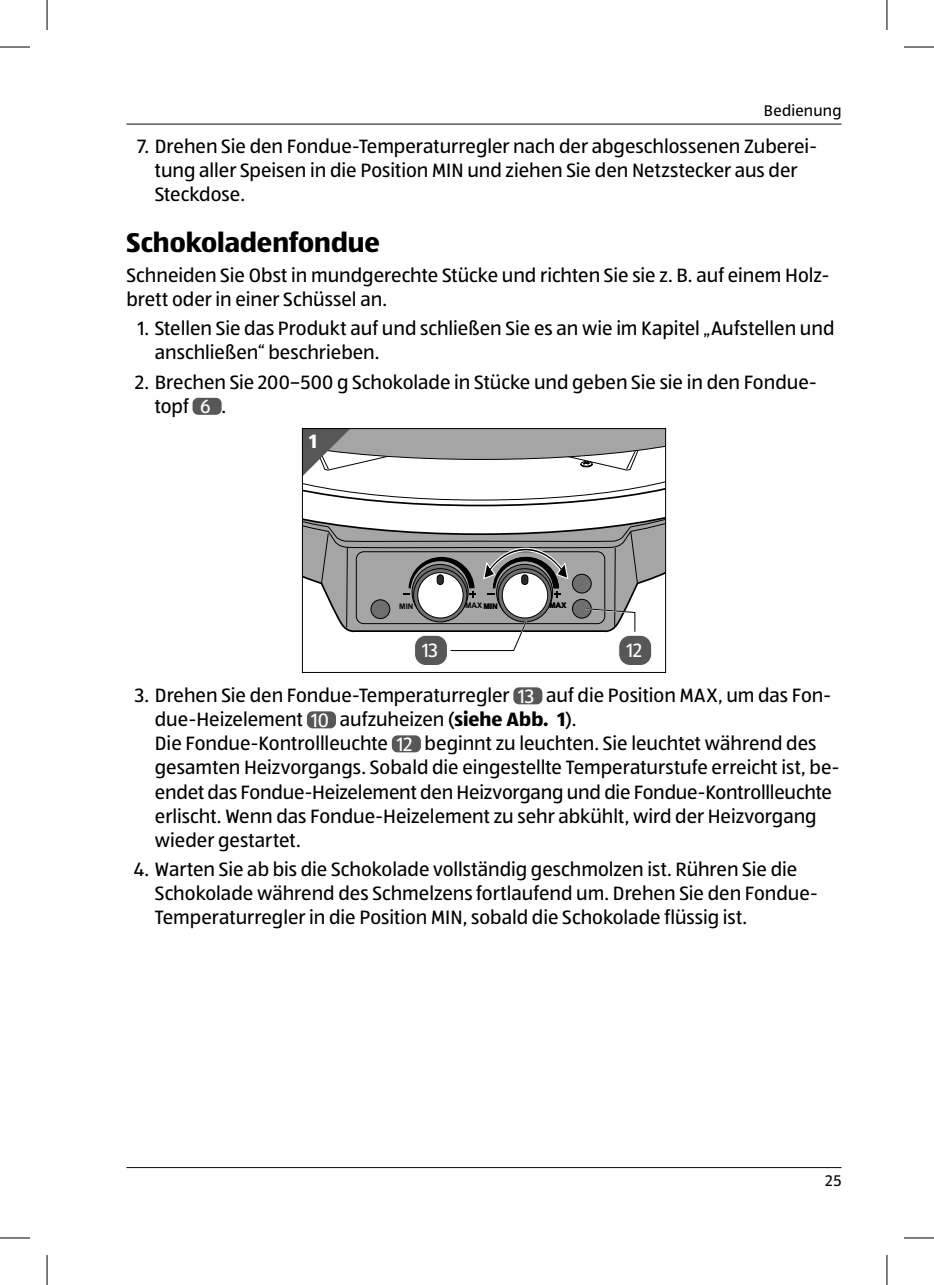
<style>
.page{position:relative;width:934px;height:1285px;background:#fff}
.page>*{position:absolute;margin:0;border:0;box-sizing:border-box;transform-origin:0 0}
.t1{font:700 28px "ALDISUEDOT";color:#000}
.t2{font:20px/24px "ALDISUEDOT";letter-spacing:-.005em;color:#000}
.t3{font:20px "ALDISUEDOT";color:#fff}
.t4{font:700 20px "ALDISUEDOT";color:#fff}
.t5{font:16px "ALDISUEDOT";letter-spacing:.015em;color:#000}
.t6{font:700 7.6px "Arial";color:#000}
.s1{color:#fff}
.s2{font-weight:700}
</style>
<div class="page">
<hr style="left:126px;top:124px;width:715px;height:1px;background:#090909">
<hr style="left:126px;top:1167px;width:715px;height:1px;background:#090909">
<div style="left:192px;top:398px;width:29px;height:17px;background:#575757;border-radius:6px"></div>
<div style="left:618px;top:635px;width:33px;height:30px;background:#575757;border-radius:11px"></div>
<div style="left:618px;top:635px;width:34px;height:31px;border:1px solid #fff;border-radius:11px"></div>
<div style="left:414px;top:635px;width:33px;height:30px;background:#575757;border-radius:11px"></div>
<div style="left:414px;top:635px;width:34px;height:31px;border:1px solid #fff;border-radius:11px"></div>
<svg style="left:302px;top:428px;width:363px;height:224px"></svg>
<div style="left:513px;top:687px;width:29px;height:17px;background:#575757;border-radius:6px"></div>
<div style="left:307px;top:711px;width:29px;height:17px;background:#575757;border-radius:6px"></div>
<div style="left:391px;top:735px;width:29px;height:17px;background:#575757;border-radius:6px"></div>
<hr style="left:0;top:47px;width:30px;height:1px;background:#000">
<hr style="left:903px;top:47px;width:30px;height:1px;background:#000">
<hr style="left:0;top:1237px;width:30px;height:1px;background:#000">
<hr style="left:903px;top:1237px;width:30px;height:1px;background:#000">
<hr style="left:47px;top:0;width:1px;height:30px;background:#000">
<hr style="left:47px;top:1255px;width:1px;height:30px;background:#000">
<hr style="left:886px;top:0;width:1px;height:30px;background:#000">
<hr style="left:886px;top:1255px;width:1px;height:30px;background:#000">
<p class="t5" style="left:763px;top:100px;width:79px">Bedienung</p>
<p class="t2" style="left:155px;top:134px;width:663px;text-indent:-17px">7. Drehen Sie den Fondue-Temperaturregler nach der abgeschlossenen Zuberei&shy;tung aller Speisen in die Position MIN und ziehen Sie den Netzstecker aus der<br>Steckdose.</p>
<h1 class="t1" style="left:126px;top:223px;width:255px">Schokoladenfondue</h1>
<p class="t2" style="left:126px;top:262px;width:704px">Schneiden Sie Obst in mundgerechte Stücke und richten Sie sie z. B. auf einem Holz&shy;brett oder in einer Schüssel an.</p>
<p class="t2" style="left:155px;top:316px;width:680px;text-indent:-17px">1. Stellen Sie das Produkt auf und schließen Sie es an wie im Kapitel „Aufstellen und anschließen“ beschrieben.</p>
<p class="t2" style="left:155px;top:369px;width:663px;text-indent:-20px">2. Brechen Sie 200–500 g Schokolade in Stücke und geben Sie sie in den Fondue&shy;topf <span class="s1">6</span> .</p>
<p class="t4" style="left:309px;top:427px;width:9px">1</p>
<p class="t6" style="left:399px;top:601px;width:16px">MIN</p>
<p class="t6" style="left:465px;top:600px;width:34px">MAX MIN</p>
<p class="t6" style="left:549px;top:600px;width:19px">MAX</p>
<p class="t3" style="left:422px;top:637px;width:18px">13</p>
<p class="t3" style="left:626px;top:637px;width:17px">12</p>
<p class="t2" style="left:155px;top:683px;width:685px;text-indent:-20px">3. Drehen Sie den Fondue-Temperaturregler <span class="s1">13</span> auf die Position MAX, um das Fon&shy;due-Heizelement <span class="s1">10</span> aufzuheizen (<span class="s2">siehe Abb. 1</span>).<br>Die Fondue-Kontrollleuchte <span class="s1">12</span> beginnt zu leuchten. Sie leuchtet während des gesamten Heizvorgangs. Sobald die eingestellte Temperaturstufe erreicht ist, be&shy;endet das Fondue-Heizelement den Heizvorgang und die Fondue-Kontrollleuchte erlischt. Wenn das Fondue-Heizelement zu sehr abkühlt, wird der Heizvorgang wieder gestartet.</p>
<p class="t2" style="left:155px;top:857px;width:664px;text-indent:-21px">4. Warten Sie ab bis die Schokolade vollständig geschmolzen ist. Rühren Sie die<br>Schokolade während des Schmelzens fortlaufend um. Drehen Sie den Fondue-<br>Temperaturregler in die Position MIN, sobald die Schokolade flüssig ist.</p>
<p class="t5" style="left:825px;top:1170px;width:17px">25</p>
</div>
